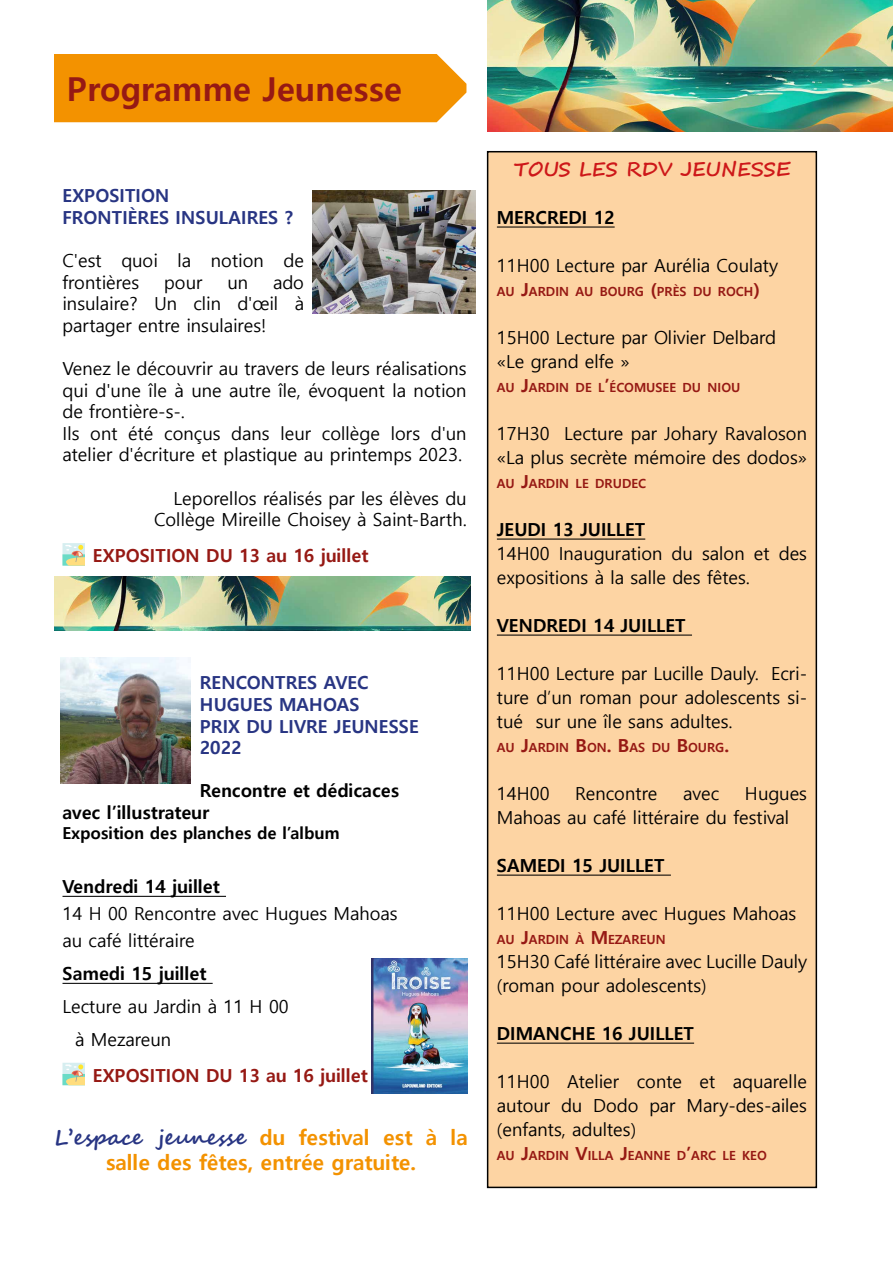
<style>
.page{position:relative;width:893px;height:1263px;background:#fff}
.page>*{position:absolute;margin:0;border:0;box-sizing:border-box;transform-origin:0 0}
.t1{font:700 33px "Malgun Gothic";color:#961914}
.t2{font:700 21px "Segoe Script";color:#283583}
.t3{font:700 21px "Malgun Gothic";color:#f39200}
.t4{font:700 19.5px "Segoe Script";color:#cd1719}
.t5{font:18px/24px "Malgun Gothic";color:#000}
.t6{font:700 18px/21.6px "Malgun Gothic";color:#000}
.t7{font:700 18px/21.6px "Malgun Gothic";color:#283583}
.t8{font:700 18px "Malgun Gothic";color:#961914}
.t9{font:700 16.5px "Malgun Gothic";color:#000}
.t10{font:700 12.6px "Malgun Gothic";color:#961914}
.s1{font-family:"Malgun Gothic";color:#f39200}
.s2{font-size:18px}
</style>
<div class="page">
<div style="left:54px;top:54px;width:412px;height:68px;background:#f39200"></div>
<div style="left:488px;top:152px;width:328px;height:1035px;background:#fdd4a3"></div>
<hr style="left:497px;top:226px;width:118px;height:2px;background:#000">
<hr style="left:497px;top:538px;width:148px;height:2px;background:#000">
<hr style="left:497px;top:634px;width:195px;height:2px;background:#000">
<hr style="left:497px;top:874px;width:174px;height:2px;background:#000">
<hr style="left:497px;top:1042px;width:197px;height:2px;background:#000">
<div style="left:487px;top:151px;width:330px;height:1037px;border:2px solid #000"></div>
<img style="left:313px;top:191px;width:162px;height:122px">
<hr style="left:63px;top:896px;width:163px;height:1px;background:#000">
<hr style="left:63px;top:983px;width:150px;height:1px;background:#000">
<img style="left:372px;top:958px;width:96px;height:136px">
<img style="left:487px;top:0;width:406px;height:131px">
<img style="left:54px;top:576px;width:417px;height:54px">
<img style="left:61px;top:657px;width:130px;height:126px">
<h1 class="t1" style="left:67px;top:69px;width:337px">Programme Jeunesse</h1>
<p class="t7" style="left:63px;top:185px;width:232px">EXPOSITION<br>FRONTIÈRES INSULAIRES ?</p>
<p class="t5" style="left:63px;top:250px;width:243px;line-height:21.6px">C'est quoi la notion de frontières</p>
<p class="t5" style="left:63px;top:272px;width:243px;line-height:21.6px;text-align:justify;text-indent:211px">ado insulaire? Un clin d'œil à partager entre insulaires!</p>
<p class="t5" style="left:63px;top:358px;width:406px;line-height:21.6px">Venez le découvrir au travers de leurs réalisations qui d'une île à une autre île, évoquent la notion de frontière-s-.<br>Ils ont été conçus dans leur collège lors d'un atelier d'écriture et plastique au printemps 2023.</p>
<p class="t5" style="left:154px;top:488px;width:314px;line-height:21.6px;text-align:right">Leporellos réalisés par les élèves du<br>Collège Mireille Choisey à Saint-Barth.</p>
<p class="t8" style="left:93px;top:545px;width:277px">EXPOSITION DU 13 au 16 juillet</p>
<p class="t5" style="left:164px;top:270px;width:40px">pour</p>
<p class="t5" style="left:227px;top:270px;width:22px">un</p>
<p class="t7" style="left:200px;top:672px;width:220px">RENCONTRES AVEC<br>HUGUES MAHOAS<br>PRIX DU LIVRE JEUNESSE<br>2022</p>
<p class="t6" style="left:63px;top:780px;width:338px;text-indent:137px">Rencontre et dédicaces avec l’illustrateur</p>
<p class="t9" style="left:63px;top:823px;width:279px">Exposition des planches de l’album</p>
<p class="t6" style="left:63px;top:876px;width:159px">Vendredi 14 juillet</p>
<p class="t5" style="left:63px;top:900px;width:337px;line-height:27px">14 H 00 Rencontre avec Hugues Mahoas au café littéraire</p>
<p class="t6" style="left:63px;top:963px;width:145px">Samedi 15 juillet</p>
<p class="t5" style="left:75px;top:990px;width:215px;line-height:33px;text-indent:-13px">Lecture au Jardin à 11 H 00 à Mezareun</p>
<p class="t8" style="left:93px;top:1065px;width:276px">EXPOSITION DU 13 au 16 juillet</p>
<p class="t2" style="left:54px;top:1121px;width:415px">L’espace jeunesse <span class="s1">du festival est à la</span></p>
<p class="t3" style="left:106px;top:1150px;width:312px">salle des fêtes, entrée gratuite.</p>
<p class="t4" style="left:514px;top:153px;width:278px">TOUS LES RDV JEUNESSE</p>
<p class="t6" style="left:497px;top:206px;width:119px">MERCREDI 12</p>
<p class="t5" style="left:497px;top:253px;width:283px">11H00 Lecture par Aurélia Coulaty</p>
<p class="t10" style="left:497px;top:283px;width:265px">AU <span class="s2">J</span>ARDIN AU BOURG <span class="s2">(</span>PRÈS DU ROCH<span class="s2">)</span></p>
<p class="t5" style="left:497px;top:325px;width:281px">15H00 Lecture par Olivier Delbard «Le grand elfe »</p>
<p class="t10" style="left:497px;top:379px;width:245px">AU <span class="s2">J</span>ARDIN DE L<span class="s2">’</span>ÉCOMUSEE DU NIOU</p>
<p class="t5" style="left:497px;top:421px;width:312px">17H30 Lecture par Johary Ravaloson «La plus secrète mémoire des dodos»</p>
<p class="t10" style="left:497px;top:475px;width:151px">AU <span class="s2">J</span>ARDIN LE DRUDEC</p>
<p class="t6" style="left:497px;top:518px;width:150px">JEUDI 13 JUILLET</p>
<p class="t5" style="left:497px;top:541px;width:312px">14H00 Inauguration du salon et des expositions à la salle des fêtes.</p>
<p class="t6" style="left:497px;top:614px;width:190px">VENDREDI 14 JUILLET</p>
<p class="t5" style="left:497px;top:661px;width:312px;text-align:justify">11H00 Lecture par Lucille Dauly. Ecri&shy;ture d’un roman pour adolescents si&shy;tué sur une île sans adultes.</p>
<p class="t10" style="left:497px;top:739px;width:234px">AU <span class="s2">J</span>ARDIN <span class="s2">B</span>ON<span class="s2">. B</span>AS DU <span class="s2">B</span>OURG<span class="s2">.</span></p>
<p class="t5" style="left:497px;top:781px;width:54px">14H00</p>
<p class="t5" style="left:575px;top:781px;width:84px">Rencontre</p>
<p class="t5" style="left:683px;top:781px;width:38px">avec</p>
<p class="t5" style="left:497px;top:781px;width:312px;text-indent:248px">Hugues<br>Mahoas au café littéraire du festival</p>
<p class="t6" style="left:497px;top:854px;width:169px">SAMEDI 15 JUILLET</p>
<p class="t5" style="left:497px;top:901px;width:301px">11H00 Lecture avec Hugues Mahoas</p>
<p class="t10" style="left:497px;top:931px;width:170px">AU <span class="s2">J</span>ARDIN À <span class="s2">M</span> EZAREUN</p>
<p class="t5" style="left:497px;top:949px;width:312px">15H30 Café littéraire avec Lucille Dauly (roman pour adolescents)</p>
<p class="t6" style="left:497px;top:1022px;width:199px">DIMANCHE 16 JUILLET</p>
<p class="t5" style="left:497px;top:1069px;width:312px;text-align:justify">11H00 Atelier conte et aquarelle autour du Dodo par Mary-des-ailes (enfants, adultes)</p>
<p class="t10" style="left:497px;top:1147px;width:271px">AU <span class="s2">J</span>ARDIN <span class="s2">V</span>ILLA <span class="s2">J</span>EANNE D<span class="s2">’</span>ARC LE KEO</p>
</div>
